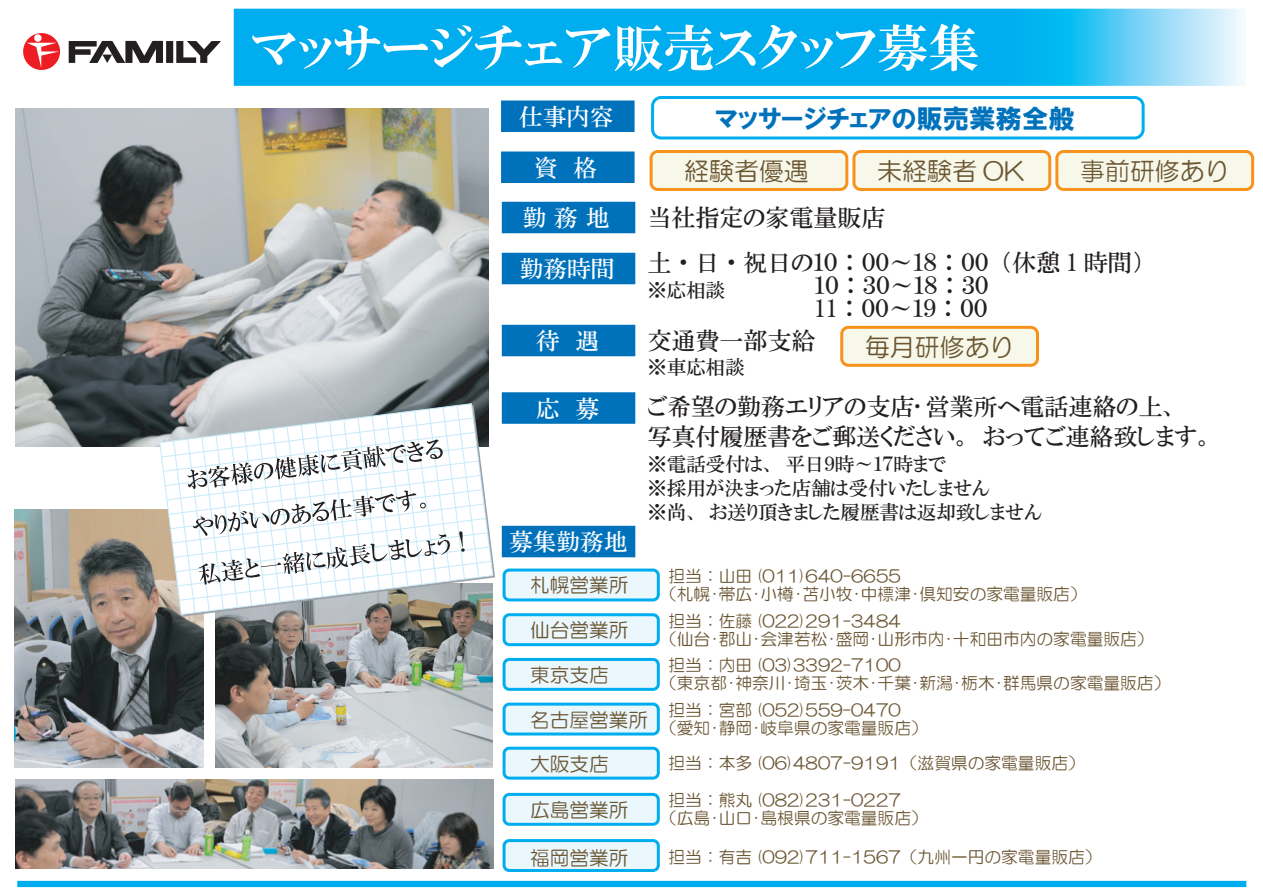
<style>
.page{position:relative;width:1263px;height:893px;background:#fff}
.page>*{position:absolute;margin:0;border:0;box-sizing:border-box;transform-origin:0 0}
.t1{font:51px "HGP Mincho E";color:#fff}
.t2{font:26.4px "HGP Soei Kakugothic UB";color:#0072bc}
.t3{font:24.9px "HG Maru Gothic MPRO";color:#6b5633}
.t4{font:24px/30px "HGP Mincho B";color:#231f20}
.t5{font:23.7px/38.2px "HGP Mincho B";color:#fff}
.t6{font:19.65px "HG Maru Gothic MPRO";color:#6b5633}
.t7{font:19.5px/24px "HGP Mincho B";color:#231f20}
.t8{font:16.8px/18px "HG Maru Gothic MPRO";color:#6b5633}
</style>
<div class="page">
<img style="left:15px;top:108px;width:474px;height:339px">
<svg style="left:69px;top:41px;width:152px;height:22px"></svg>
<svg style="left:23px;top:33px;width:37px;height:37px"></svg>
<div style="left:34px;top:34px;width:8px;height:8px;background:#fff;border-radius:50%"></div>
<svg style="left:27px;top:43px;width:32px;height:25px"></svg>
<div style="left:17px;top:881px;width:1229px;height:6px;background:#00aeef"></div>
<svg style="left:234px;top:9px;width:1008px;height:77px;background:#17b5f0"></svg>
<div style="left:501px;top:101px;width:133px;height:31px;background:#0072bc"></div>
<div style="left:502px;top:202px;width:133px;height:31px;background:#0072bc"></div>
<svg style="left:649px;top:150px;width:606px;height:39px;background:#f7ebcf"></svg>
<div style="left:502px;top:253px;width:133px;height:31px;background:#0072bc"></div>
<div style="left:502px;top:325px;width:133px;height:31px;background:#0072bc"></div>
<div style="left:502px;top:392px;width:133px;height:32px;background:#0072bc"></div>
<svg style="left:502px;top:568px;width:158px;height:32px;background:#c2eafa"></svg>
<svg style="left:502px;top:613px;width:158px;height:32px;background:#c0eafa"></svg>
<svg style="left:502px;top:657px;width:158px;height:32px;background:#c5ebfa"></svg>
<svg style="left:502px;top:702px;width:158px;height:32px;background:#c3eafa"></svg>
<svg style="left:502px;top:746px;width:158px;height:32px;background:#c3ebfa"></svg>
<svg style="left:502px;top:792px;width:158px;height:32px;background:#c5ebfa"></svg>
<svg style="left:502px;top:839px;width:158px;height:31px;background:#c5ebfa"></svg>
<svg style="left:651px;top:96px;width:494px;height:42px"></svg>
<svg style="left:840px;top:325px;width:199px;height:40px;background:#f7ebcf"></svg>
<img style="left:215px;top:616px;width:278px;height:152px">
<img style="left:15px;top:510px;width:189px;height:258px">
<img style="left:15px;top:780px;width:478px;height:88px">
<svg style="left:159px;top:403px;width:335px;height:211px"></svg>
<svg style="left:161px;top:405px;width:331px;height:209px"></svg>
<div style="left:501px;top:152px;width:133px;height:31px;background:#0072bc"></div>
<div style="left:502px;top:526px;width:133px;height:31px;background:#0072bc"></div>
<h1 class="t1" style="left:251px;top:22px;width:730px">マッサージチェア販売スタッフ募集</h1>
<h3 class="t5" style="left:519px;top:97px;width:96px">仕事内容</h3>
<h2 class="t2" style="left:716px;top:105px;width:361px">マッサージチェアの販売業務全般</h2>
<h3 class="t5" style="left:534px;top:148px;width:64px">資　格</h3>
<h3 class="t5" style="left:523px;top:160px;width:88px;text-indent:-8px">資格<br>勤 務 地</h3>
<h3 class="t3" style="left:684px;top:159px;width:126px">経験者優遇</h3>
<h3 class="t3" style="left:877px;top:159px;width:149px">未経験者 OK</h3>
<h3 class="t3" style="left:1080px;top:159px;width:151px">事前研修あり</h3>
<h3 class="t4" style="left:647px;top:202px;width:240px">当社指定の家電量販店</h3>
<h3 class="t5" style="left:520px;top:249px;width:96px">勤務時間</h3>
<h3 class="t4" style="left:647px;top:247px;width:498px">土・日・祝日の１０：００～１８：００（休憩 1 時間）</h3>
<p class="t7" style="left:647px;top:278px;width:79px">※応相談</p>
<h3 class="t5" style="left:536px;top:321px;width:64px">待　遇</h3>
<h3 class="t4" style="left:647px;top:325px;width:169px">交通費一部支給</h3>
<p class="t7" style="left:647px;top:355px;width:99px">※車応相談</p>
<h3 class="t5" style="left:536px;top:389px;width:64px">応　募</h3>
<h3 class="t4" style="left:647px;top:391px;width:567px">ご希望の勤務エリアの支店･営業所へ電話連絡の上、<br>写真付履歴書をご郵送ください。おってご連絡致します。</h3>
<p class="t7" style="left:647px;top:452px;width:396px">※電話受付は、平日９時～１７時まで<br>※採用が決まった店舗は受付いたしません<br>※尚、お送り頂きました履歴書は返却致しません</p>
<h3 class="t4" style="left:814px;top:274px;width:175px;line-height:22.5px">１０：３０～１８：３０<br>11 ：００～１９：００</h3>
<h3 class="t3" style="left:865px;top:334px;width:151px">毎月研修あり</h3>
<h3 class="t5" style="left:509px;top:522px;width:120px">募集勤務地</h3>
<p class="t6" style="left:530px;top:576px;width:100px">札幌営業所</p>
<p class="t6" style="left:530px;top:620px;width:100px">仙台営業所</p>
<p class="t6" style="left:530px;top:665px;width:80px">東京支店</p>
<p class="t6" style="left:530px;top:710px;width:119px">名古屋営業所</p>
<p class="t6" style="left:530px;top:754px;width:80px">大阪支店</p>
<p class="t6" style="left:530px;top:800px;width:100px">広島営業所</p>
<p class="t6" style="left:530px;top:848px;width:100px">福岡営業所</p>
<p class="t8" style="left:660px;top:567px;width:428px;text-indent:8px">担当：山田 (011)640-6655<br>（札幌･帯広･小樽･苫小牧･中標津･倶知安の家電量販店）</p>
<p class="t8" style="left:660px;top:612px;width:495px;text-indent:8px">担当：佐藤 (022)291-3484<br>（仙台･郡山･会津若松･盛岡･山形市内･十和田市内の家電量販店）</p>
<p class="t8" style="left:660px;top:656px;width:512px;text-indent:8px">担当：内田 (03)3392-7100<br>（東京都･神奈川･埼玉･茨木･千葉･新潟･栃木･群馬県の家電量販店）</p>
<p class="t8" style="left:660px;top:701px;width:269px;text-indent:8px">担当：宮部 (052)559-0470<br>（愛知･静岡･岐阜県の家電量販店）</p>
<p class="t8" style="left:668px;top:754px;width:418px">担当：本多 (06)4807-9191（滋賀県の家電量販店）</p>
<p class="t8" style="left:660px;top:791px;width:269px;text-indent:8px">担当：熊丸 (082)231-0227<br>（広島･山口･島根県の家電量販店）</p>
<p class="t8" style="left:668px;top:848px;width:435px">担当：有吉 (092)711-1567（九州一円の家電量販店）</p>
</div>
